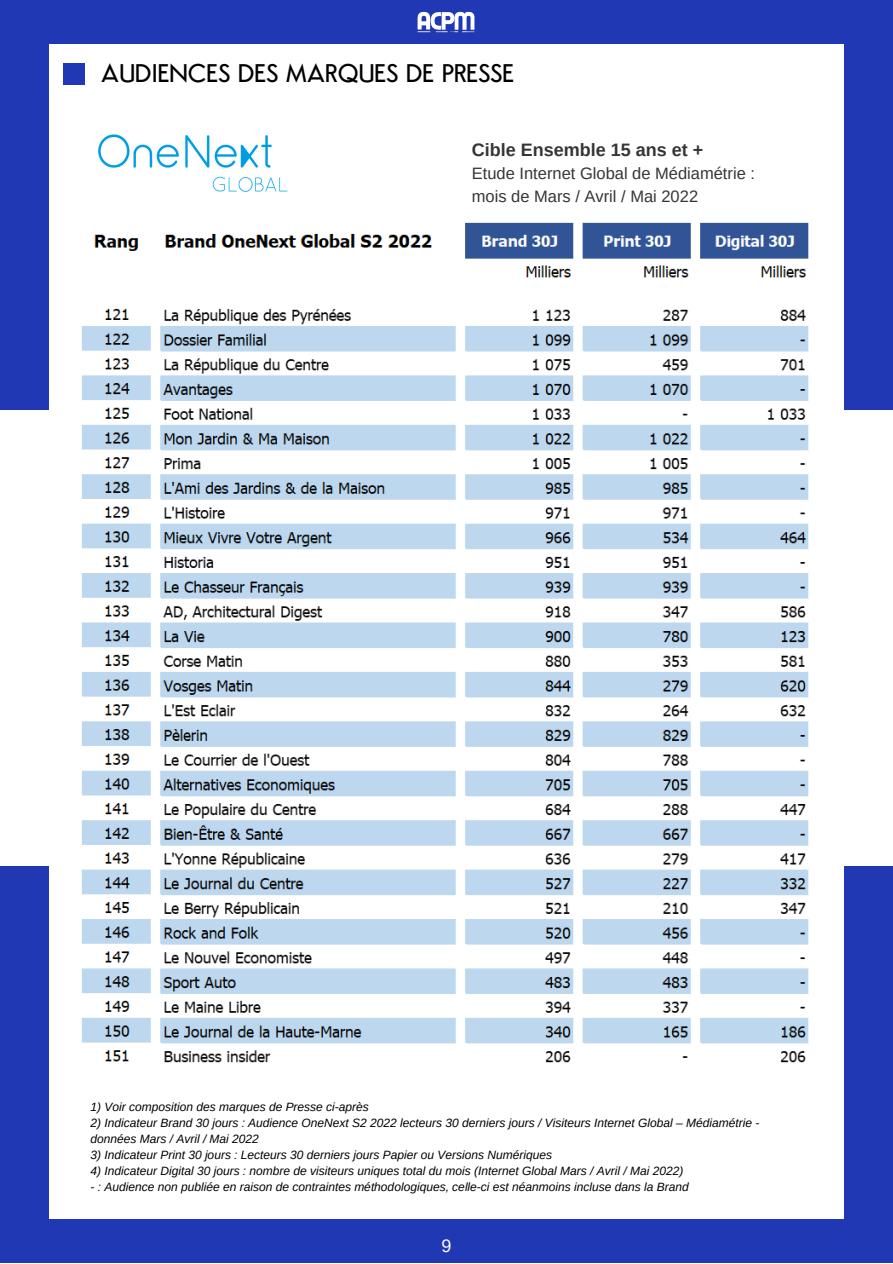
<style>
.page{position:relative;width:893px;height:1264px;background:#fff}
.page>*{position:absolute;margin:0;border:0;box-sizing:border-box;transform-origin:0 0}
.t1{font:500 25.5px "Semplicita";color:#000}
.t2{font:700 18px "Arimo";color:#353535}
.t3{font:18px "Arimo";color:#fff}
.t4{font:16.5px/22.5px "Arimo";color:#353535}
.t5{font:italic 12px/16px "Arimo";color:#000}
</style>
<div class="page">
<div style="left:0;top:0;width:892px;height:1262px;background:#2038b4"></div>
<div style="left:49px;top:45px;width:794px;height:1173px;background:#fff"></div>
<img style="left:405px;top:11px;width:81px;height:34px">
<div style="left:63px;top:64px;width:22px;height:21px;background:#2038b4"></div>
<img style="left:98px;top:134px;width:190px;height:58px">
<div style="left:0;top:410px;width:58px;height:456px;background:#fff"></div>
<div style="left:837px;top:410px;width:55px;height:456px;background:#fff"></div>
<img style="left:82px;top:223px;width:727px;height:840px">
<h1 class="t1" style="left:101px;top:63px;width:415px">AUDIENCES DES MARQUES DE PRESSE</h1>
<h2 class="t2" style="left:472px;top:139px;width:233px">Cible Ensemble 15 ans et +</h2>
<h3 class="t4" style="left:472px;top:162px;width:284px">Etude Internet Global de Médiamétrie : mois de Mars / Avril / Mai 2022</h3>
<p class="t5" style="left:90px;top:1099px;width:280px">1) Voir composition des marques de Presse ci-après</p>
<p class="t5" style="left:90px;top:1115px;width:670px">2) Indicateur Brand 30 jours : Audience OneNext S2 2022 lecteurs 30 derniers jours / Visiteurs Internet Global – Médiamétrie - données Mars / Avril / Mai 2022</p>
<p class="t5" style="left:90px;top:1147px;width:463px">3) Indicateur Print 30 jours : Lecteurs 30 derniers jours Papier ou Versions Numériques</p>
<p class="t5" style="left:90px;top:1163px;width:594px">4) Indicateur Digital 30 jours : nombre de visiteurs uniques total du mois (Internet Global Mars / Avril / Mai 2022)</p>
<p class="t5" style="left:90px;top:1179px;width:600px">- : Audience non publiée en raison de contraintes méthodologiques, celle-ci est néanmoins incluse dans la Brand</p>
<h2 class="t3" style="left:441px;top:1235px;width:11px">9</h2>
</div>
